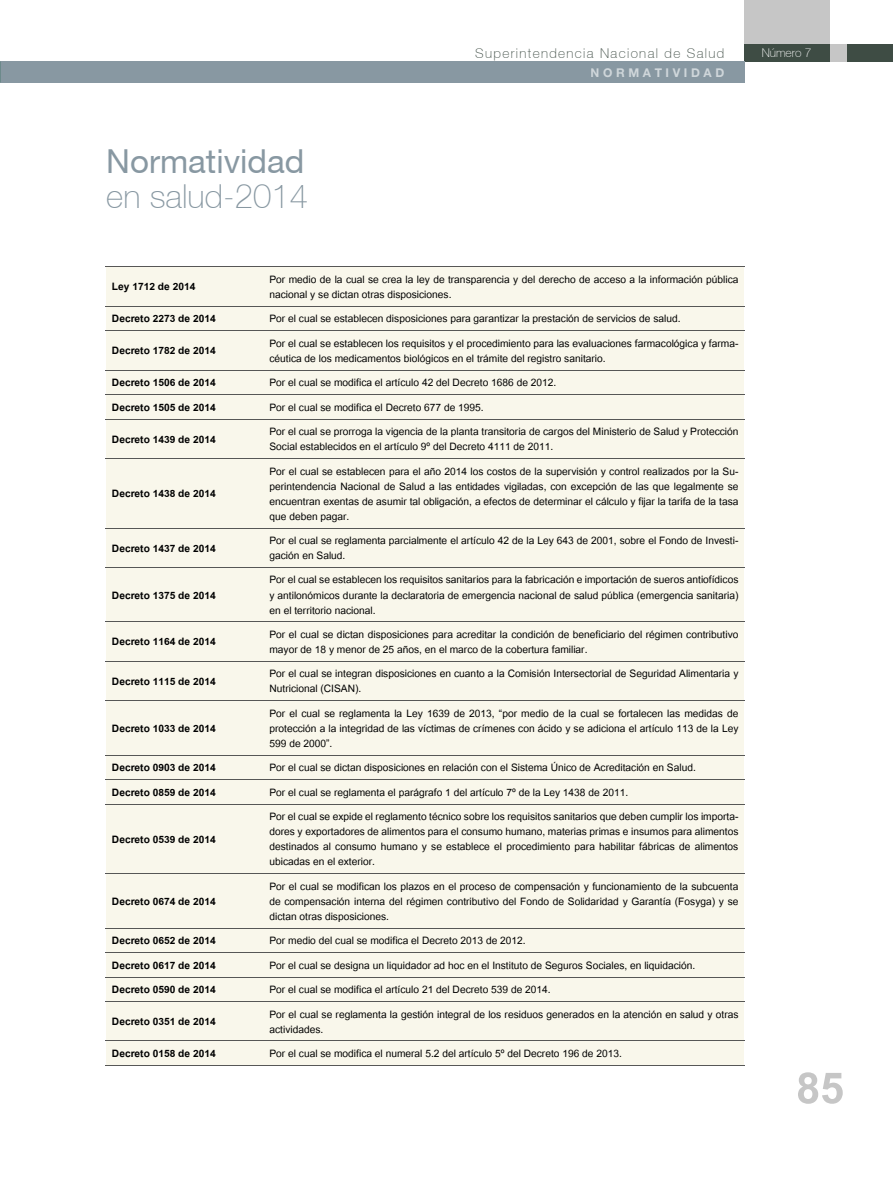
<style>
.page{position:relative;width:893px;height:1191px;background:#fff}
.page>*{position:absolute;margin:0;border:0;box-sizing:border-box;transform-origin:0 0}
.t1{font:700 60px "Utsaah";color:#c6c6c6}
.t2{font:33px "Context Reprise S Si";color:#8898a2}
.t3{font:100 33px "Context Reprise Thin S Si";color:#8898a2}
.t4{font:14.25px/15px "Utsaah";color:#000}
.t5{font:700 14.25px "Utsaah";color:#000}
.t6{font:100 13.5px "Context Reprise Thin S Si";letter-spacing:.1em;color:#3e4c44}
.t7{font:700 12px "Context Reprise S Si";letter-spacing:.3em;color:#cfd6da}
.t8{font:100 12px "Context Reprise Thin S Si";color:#fff}
</style>
<div class="page">
<div style="left:812px;top:45px;width:66px;height:17px;background:#c6c6c6"></div>
<div style="left:744px;top:0;width:85px;height:48px;background:#c6c6c6"></div>
<div style="left:744px;top:44px;width:85px;height:17px;background:#3e4c44"></div>
<div style="left:848px;top:45px;width:45px;height:17px;background:#3e4c44"></div>
<div style="left:0;top:62px;width:744px;height:21px;background:#8898a2"></div>
<div style="left:106px;top:267px;width:638px;height:798px;background:#f9f7eb"></div>
<hr style="left:106px;top:306px;width:157px;height:1px;background:#575756">
<hr style="left:263px;top:306px;width:482px;height:1px;background:#575756">
<hr style="left:106px;top:330px;width:157px;height:1px;background:#575756">
<hr style="left:263px;top:330px;width:482px;height:1px;background:#575756">
<hr style="left:106px;top:370px;width:157px;height:1px;background:#575756">
<hr style="left:263px;top:370px;width:482px;height:1px;background:#575756">
<hr style="left:106px;top:394px;width:157px;height:1px;background:#575756">
<hr style="left:263px;top:394px;width:482px;height:1px;background:#575756">
<hr style="left:106px;top:419px;width:157px;height:1px;background:#575756">
<hr style="left:263px;top:419px;width:482px;height:1px;background:#575756">
<hr style="left:106px;top:458px;width:157px;height:1px;background:#575756">
<hr style="left:263px;top:458px;width:482px;height:1px;background:#575756">
<hr style="left:106px;top:528px;width:157px;height:1px;background:#575756">
<hr style="left:263px;top:528px;width:482px;height:1px;background:#575756">
<hr style="left:106px;top:567px;width:157px;height:1px;background:#575756">
<hr style="left:263px;top:567px;width:482px;height:1px;background:#575756">
<hr style="left:106px;top:622px;width:157px;height:1px;background:#575756">
<hr style="left:263px;top:622px;width:482px;height:1px;background:#575756">
<hr style="left:106px;top:661px;width:157px;height:1px;background:#575756">
<hr style="left:263px;top:661px;width:482px;height:1px;background:#575756">
<hr style="left:106px;top:700px;width:157px;height:1px;background:#575756">
<hr style="left:263px;top:700px;width:482px;height:1px;background:#575756">
<hr style="left:106px;top:755px;width:157px;height:1px;background:#575756">
<hr style="left:263px;top:755px;width:482px;height:1px;background:#575756">
<hr style="left:106px;top:779px;width:157px;height:1px;background:#575756">
<hr style="left:263px;top:779px;width:482px;height:1px;background:#575756">
<hr style="left:106px;top:804px;width:157px;height:1px;background:#575756">
<hr style="left:263px;top:804px;width:482px;height:1px;background:#575756">
<hr style="left:106px;top:873px;width:157px;height:1px;background:#575756">
<hr style="left:263px;top:873px;width:482px;height:1px;background:#575756">
<hr style="left:106px;top:928px;width:157px;height:1px;background:#575756">
<hr style="left:263px;top:928px;width:482px;height:1px;background:#575756">
<hr style="left:106px;top:952px;width:157px;height:1px;background:#575756">
<hr style="left:263px;top:952px;width:482px;height:1px;background:#575756">
<hr style="left:106px;top:977px;width:157px;height:1px;background:#575756">
<hr style="left:263px;top:977px;width:482px;height:1px;background:#575756">
<hr style="left:106px;top:1001px;width:157px;height:1px;background:#575756">
<hr style="left:263px;top:1001px;width:482px;height:1px;background:#575756">
<hr style="left:106px;top:1040px;width:157px;height:1px;background:#575756">
<hr style="left:263px;top:1040px;width:482px;height:1px;background:#575756">
<hr style="left:106px;top:267px;width:157px;height:1px;background:#575756">
<hr style="left:263px;top:267px;width:482px;height:1px;background:#575756">
<hr style="left:106px;top:1065px;width:157px;height:1px;background:#575756">
<hr style="left:263px;top:1065px;width:482px;height:1px;background:#575756">
<p class="t6" style="left:475px;top:46px;width:250px">Superintendencia Nacional de Salud</p>
<p class="t7" style="left:591px;top:65px;width:135px">NORMATIVIDAD</p>
<p class="t8" style="left:762px;top:46px;width:51px">Número 7</p>
<h2 class="t2" style="left:106px;top:141px;width:200px">Normatividad</h2>
<h2 class="t3" style="left:106px;top:177px;width:203px">en salud-2014</h2>
<p class="t5" style="left:112px;top:280px;width:85px">Ley 1712 de 2014</p>
<p class="t4" style="left:269px;top:273px;width:470px">Por medio de la cual se crea la ley de transparencia y del derecho de acceso a la información pública nacional y se dictan otras disposiciones.</p>
<p class="t5" style="left:112px;top:312px;width:105px">Decreto 2273 de 2014</p>
<p class="t4" style="left:269px;top:312px;width:413px">Por el cual se establecen disposiciones para garantizar la prestación de servicios de salud.</p>
<p class="t5" style="left:112px;top:344px;width:105px">Decreto 1782 de 2014</p>
<p class="t4" style="left:269px;top:337px;width:470px">Por el cual se establecen los requisitos y el procedimiento para las evaluaciones farmacológica y farma&shy;céutica de los medicamentos biológicos en el trámite del registro sanitario.</p>
<p class="t5" style="left:112px;top:375px;width:105px">Decreto 1506 de 2014</p>
<p class="t4" style="left:269px;top:376px;width:288px">Por el cual se modifica el artículo 42 del Decreto 1686 de 2012.</p>
<p class="t5" style="left:112px;top:400px;width:105px">Decreto 1505 de 2014</p>
<p class="t4" style="left:269px;top:400px;width:216px">Por el cual se modifica el Decreto 677 de 1995.</p>
<p class="t5" style="left:112px;top:432px;width:105px">Decreto 1439 de 2014</p>
<p class="t4" style="left:269px;top:425px;width:470px">Por el cual se prorroga la vigencia de la planta transitoria de cargos del Ministerio de Salud y Protección<br>Social establecidos en el artículo 9º del Decreto 4111 de 2011.</p>
<p class="t5" style="left:112px;top:486px;width:105px">Decreto 1438 de 2014</p>
<p class="t4" style="left:269px;top:464px;width:470px;text-align:justify">Por el cual se establecen para el año 2014 los costos de la supervisión y control realizados por la Su&shy;perintendencia Nacional de Salud a las entidades vigiladas, con excepción de las que legalmente se encuentran exentas de asumir tal obligación, a efectos de determinar el cálculo y fijar la tarifa de la tasa que deben pagar.</p>
<p class="t5" style="left:112px;top:541px;width:105px">Decreto 1437 de 2014</p>
<p class="t4" style="left:269px;top:534px;width:470px">Por el cual se reglamenta parcialmente el artículo 42 de la Ley 643 de 2001, sobre el Fondo de Investi&shy;gación en Salud.</p>
<p class="t5" style="left:112px;top:588px;width:105px">Decreto 1375 de 2014</p>
<p class="t4" style="left:269px;top:573px;width:470px;text-align:justify">Por el cual se establecen los requisitos sanitarios para la fabricación e importación de sueros antiofídicos y antilonómicos durante la declaratoria de emergencia nacional de salud pública (emergencia sanitaria) en el territorio nacional.</p>
<p class="t5" style="left:112px;top:635px;width:105px">Decreto 1164 de 2014</p>
<p class="t4" style="left:269px;top:628px;width:470px">Por el cual se dictan disposiciones para acreditar la condición de beneficiario del régimen contributivo mayor de 18 y menor de 25 años, en el marco de la cobertura familiar.</p>
<p class="t5" style="left:112px;top:674px;width:105px">Decreto 1115 de 2014</p>
<p class="t4" style="left:269px;top:667px;width:470px">Por el cual se integran disposiciones en cuanto a la Comisión Intersectorial de Seguridad Alimentaria y<br>Nutricional (CISAN).</p>
<p class="t5" style="left:112px;top:721px;width:105px">Decreto 1033 de 2014</p>
<p class="t4" style="left:269px;top:707px;width:470px;text-align:justify">Por el cual se reglamenta la Ley 1639 de 2013, “por medio de la cual se fortalecen las medidas de protección a la integridad de las víctimas de crímenes con ácido y se adiciona el artículo 113 de la Ley 599 de 2000”.</p>
<p class="t5" style="left:112px;top:760px;width:105px">Decreto 0903 de 2014</p>
<p class="t4" style="left:269px;top:761px;width:428px">Por el cual se dictan disposiciones en relación con el Sistema Único de Acreditación en Salud.</p>
<p class="t5" style="left:112px;top:785px;width:105px">Decreto 0859 de 2014</p>
<p class="t4" style="left:269px;top:785px;width:360px">Por el cual se reglamenta el parágrafo 1 del artículo 7º de la Ley 1438 de 2011.</p>
<p class="t5" style="left:112px;top:832px;width:105px">Decreto 0539 de 2014</p>
<p class="t4" style="left:269px;top:810px;width:470px;text-align:justify">Por el cual se expide el reglamento técnico sobre los requisitos sanitarios que deben cumplir los importa&shy;dores y exportadores de alimentos para el consumo humano, materias primas e insumos para alimentos destinados al consumo humano y se establece el procedimiento para habilitar fábricas de alimentos ubicadas en el exterior.</p>
<p class="t5" style="left:112px;top:894px;width:105px">Decreto 0674 de 2014</p>
<p class="t4" style="left:269px;top:879px;width:470px;text-align:justify">Por el cual se modifican los plazos en el proceso de compensación y funcionamiento de la subcuenta de compensación interna del régimen contributivo del Fondo de Solidaridad y Garantía (Fosyga) y se dictan otras disposiciones.</p>
<p class="t5" style="left:112px;top:933px;width:105px">Decreto 0652 de 2014</p>
<p class="t4" style="left:269px;top:934px;width:258px">Por medio del cual se modifica el Decreto 2013 de 2012.</p>
<p class="t5" style="left:112px;top:958px;width:105px">Decreto 0617 de 2014</p>
<p class="t4" style="left:269px;top:958px;width:427px">Por el cual se designa un liquidador ad hoc en el Instituto de Seguros Sociales, en liquidación.</p>
<p class="t5" style="left:112px;top:982px;width:105px">Decreto 0590 de 2014</p>
<p class="t4" style="left:269px;top:983px;width:283px">Por el cual se modifica el artículo 21 del Decreto 539 de 2014.</p>
<p class="t5" style="left:112px;top:1014px;width:105px">Decreto 0351 de 2014</p>
<p class="t4" style="left:269px;top:1007px;width:470px">Por el cual se reglamenta la gestión integral de los residuos generados en la atención en salud y otras actividades.</p>
<p class="t5" style="left:112px;top:1046px;width:105px">Decreto 0158 de 2014</p>
<p class="t4" style="left:269px;top:1047px;width:354px">Por el cual se modifica el numeral 5.2 del artículo 5º del Decreto 196 de 2013.</p>
<h1 class="t1" style="left:796px;top:1058px;width:49px">85</h1>
</div>
